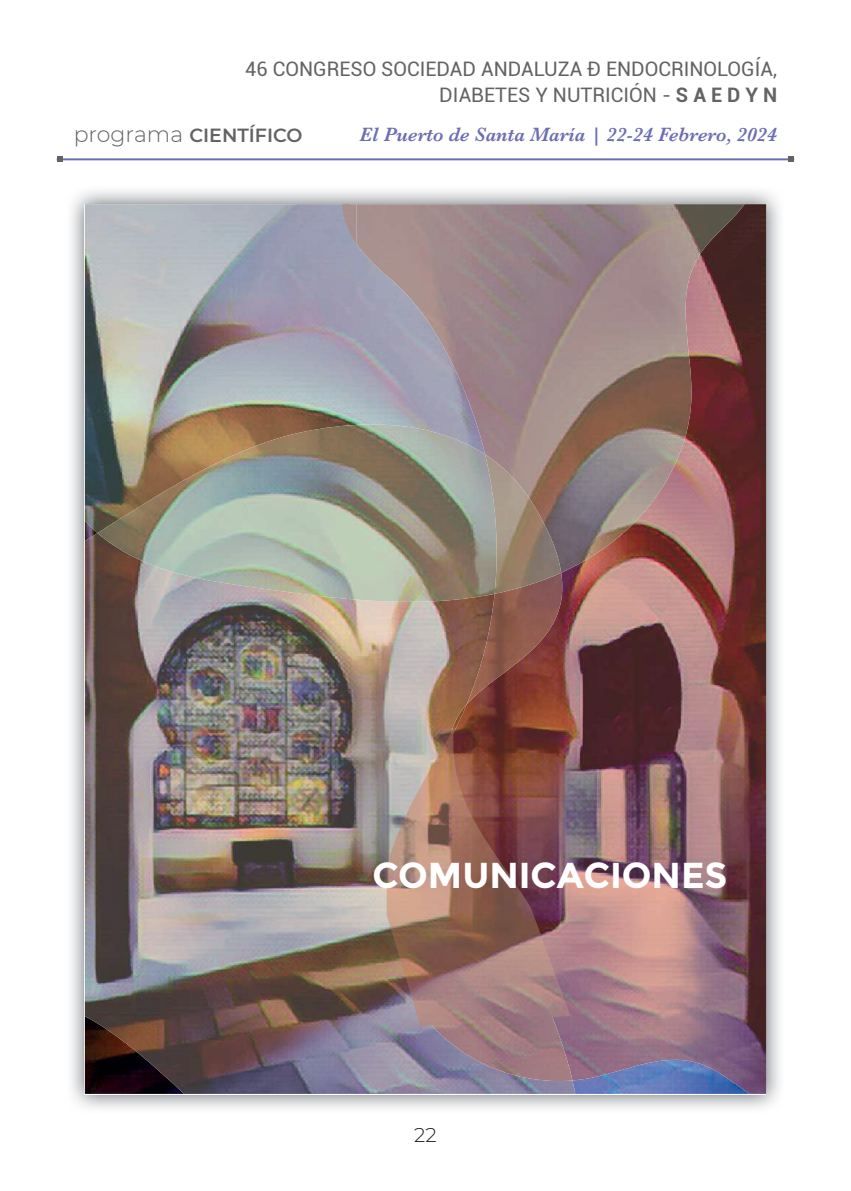
<style>
.page{position:relative;width:851px;height:1191px;background:#fff}
.page>*{position:absolute;margin:0;border:0;box-sizing:border-box;transform-origin:0 0}
.t1{font:700 36px "Montserrat";color:#fff}
.t2{font:20px/26px "Roboto";color:#636366;text-align:right}
.t3{font:italic 600 20px "Baskerville";color:#6c6eb4}
.t4{font:300 20px "Montserrat";color:#231f20}
.t5{font:600 19px "Montserrat";color:#636366}
.s1{font-weight:700}
.s2{font-weight:300;font-size:22px}
</style>
<div class="page">
<hr style="left:57px;top:158px;width:737px;height:2px;background:#6c6eb4">
<svg style="left:57px;top:156px;width:5px;height:6px"></svg>
<svg style="left:788px;top:156px;width:6px;height:6px"></svg>
<img style="left:71px;top:190px;width:709px;height:919px">
<img style="left:575px;top:204px;width:191px;height:890px">
<img style="left:85px;top:533px;width:490px;height:561px">
<img style="left:386px;top:573px;width:186px;height:508px">
<img style="left:85px;top:204px;width:271px;height:329px">
<img style="left:356px;top:204px;width:388px;height:369px">
<img style="left:97px;top:424px;width:402px;height:178px">
<img style="left:485px;top:454px;width:76px;height:140px">
<img style="left:342px;top:204px;width:14px;height:40px">
<p class="t2" style="left:245px;top:55px;width:533px">46 CONGRESO SOCIEDAD ANDALUZA Ð ENDOCRINOLOGÍA,<br>DIABETES Y NUTRICIÓN - <span class="s1">S A E D Y N</span></p>
<p class="t3" style="left:359px;top:121px;width:419px">El Puerto de Santa María | 22-24 Febrero, 2024</p>
<p class="t5" style="left:74px;top:122px;width:230px"><span class="s2">programa</span> CIENTÍFICO</p>
<h1 class="t1" style="left:372px;top:854px;width:356px">COMUNICACIONES</h1>
<p class="t4" style="left:414px;top:1121px;width:24px">22</p>
</div>
